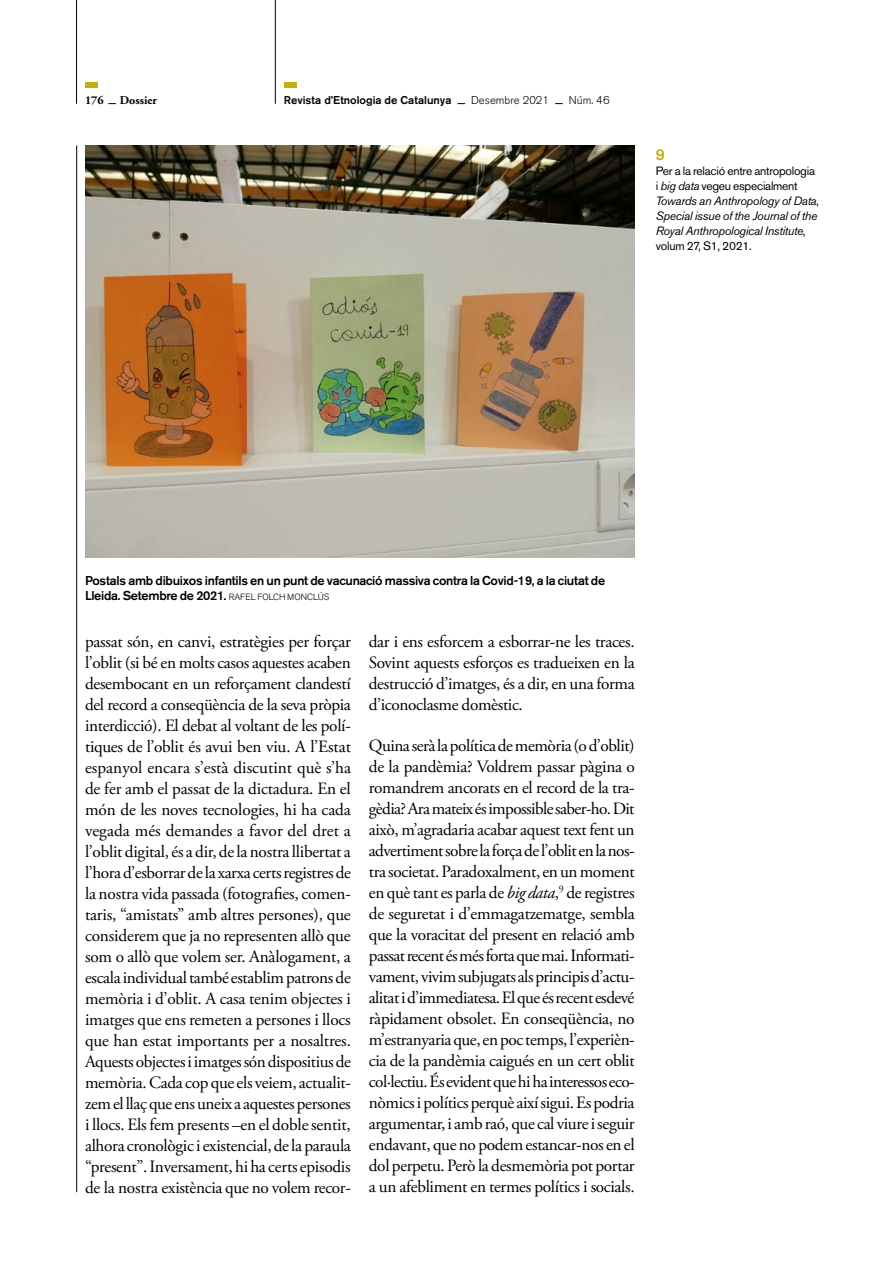
<style>
.page{position:relative;width:893px;height:1263px;background:#fff}
.page>*{position:absolute;margin:0;border:0;box-sizing:border-box;transform-origin:0 0}
.Text_sense_espai{font:17.25px/21px "Adobe Garamond Pro";letter-spacing:-.02em;color:#000;text-align:justify}
.Text{font:17.25px/21px "Adobe Garamond Pro";letter-spacing:-.02em;color:#000;text-align:justify}
.Notes_Text_-_22{font:500 15px "Boton";color:#c3af0e}
.FOTO_text{font:500 12.75px/15px "Akzidenz Grotesk BE";letter-spacing:-.02em;color:#000}
.Notes_Text_-_22-2{font:italic 12px/15px "Akzidenz Grotesk BE";letter-spacing:-.025em;color:#000}
.t1{font:700 12px "Adobe Garamond Pro";color:#000}
.t2{font:500 11.25px "Akzidenz Grotesk BE";color:#000}
.t3{font:300 11.25px "Akzidenz Grotesk BE";color:#000}
.s1{font-style:normal}
.s2{font-weight:300;font-size:9px}
.s3{font-style:italic}
</style>
<div class="page">
<img style="left:85px;top:145px;width:550px;height:413px">
<hr style="left:275px;top:0;width:1px;height:104px;background:#000">
<hr style="left:76px;top:0;width:1px;height:104px;background:#000">
<hr style="left:76px;top:145px;width:1px;height:1047px;background:#000">
<div style="left:85px;top:82px;width:12px;height:6px;background:#c3af0e"></div>
<div style="left:284px;top:82px;width:12px;height:6px;background:#c3af0e"></div>
<p class="t1" style="left:85px;top:93px;width:20px">176</p>
<p class="t1" style="left:120px;top:93px;width:39px">Dossier</p>
<p class="t2" style="left:284px;top:93px;width:169px">Revista d’Etnologia de Catalunya</p>
<p class="t3" style="left:471px;top:94px;width:79px">Desembre 2021</p>
<p class="t3" style="left:569px;top:94px;width:42px">Núm. 46</p>
<p class="Notes_Text_-_22" style="left:656px;top:145px;width:11px">9</p>
<p class="Notes_Text_-_22-2" style="left:656px;top:163px;width:165px"><span class="s1">Per a la relació entre antropologia i</span> big data <span class="s1">vegeu especialment<br></span>Towards an Anthropology of Data<span class="s1">,<br></span>Special issue of the Journal of the<br>Royal Anthropological Institute<span class="s1">, volum 27, S1, 2021.</span></p>
<p class="FOTO_text" style="left:85px;top:573px;width:522px">Postals amb dibuixos infantils en un punt de vacunació massiva contra la Covid-19, a la ciutat de<br>Lleida. Setembre de 2021. <span class="s2">RAFEL FOLCH MONCLÚS</span></p>
<p class="Text_sense_espai" style="left:85px;top:632px;width:268px">passat són, en canvi, estratègies per forçar l’oblit (si bé en molts casos aquestes acaben desembocant en un reforçament clandestí del record a conseqüència de la seva pròpia interdicció). El debat al voltant de les polí&shy;tiques de l’oblit és avui ben viu. A l’Estat espanyol encara s’està discutint què s’ha de fer amb el passat de la dictadura. En el món de les noves tecnologies, hi ha cada vegada més demandes a favor del dret a l’oblit digital, és a dir, de la nostra llibertat a l’hora d’esborrar de la xarxa certs registres de la nostra vida passada (fotografies, comen&shy;taris, “amistats” amb altres persones), que considerem que ja no representen allò que som o allò que volem ser. Anàlogament, a escala individual també establim patrons de memòria i d’oblit. A casa tenim objectes i imatges que ens remeten a persones i llocs que han estat importants per a nosaltres.<br>Aquests objectes i imatges són dispositius de memòria. Cada cop que els veiem, actualit&shy;zem el llaç que ens uneix a aquestes persones i llocs. Els fem presents –en el doble sentit, alhora cronològic i existencial, de la paraula “present”. Inversament, hi ha certs episodis de la nostra existència que no volem recor-</p>
<p class="Text_sense_espai" style="left:369px;top:632px;width:267px">dar i ens esforcem a esborrar-ne les traces.<br>Sovint aquests esforços es tradueixen en la destrucció d’imatges, és a dir, en una forma d’iconoclasme domèstic.</p>
<p class="Text" style="left:369px;top:735px;width:267px">Quina serà la política de memòria (o d’oblit) de la pandèmia? Voldrem passar pàgina o romandrem ancorats en el record de la tra&shy;gèdia? Ara mateix és impossible saber-ho. Dit això, m’agradaria acabar aquest text fent un advertiment sobre la força de l’oblit en la nos&shy;tra societat. Paradoxalment, en un moment en què tant es parla de <span class="s3">big data</span>,<sup>9</sup> de registres de seguretat i d’emmagatzematge, sembla que la voracitat del present en relació amb passat recent és més forta que mai. Informati&shy;vament, vivim subjugats als principis d’actu&shy;alitat i d’immediatesa. El que és recent esdevé ràpidament obsolet. En conseqüència, no m’estranyaria que, en poc temps, l’experièn&shy;cia de la pandèmia caigués en un cert oblit col·lectiu. És evident que hi ha interessos eco&shy;nòmics i polítics perquè així sigui. Es podria argumentar, i amb raó, que cal viure i seguir endavant, que no podem estancar-nos en el dol perpetu. Però la desmemòria pot portar a un afebliment en termes polítics i socials.</p>
</div>
